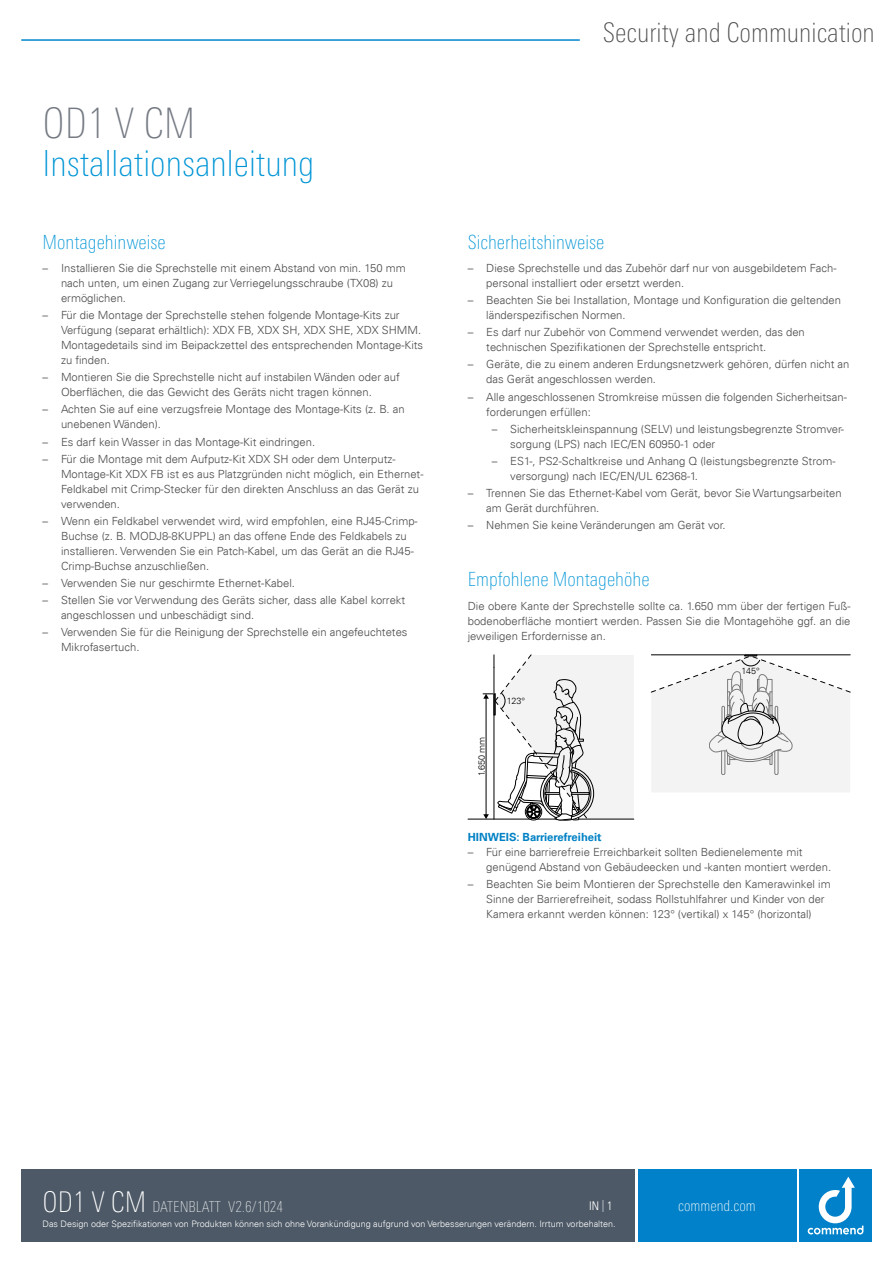
<style>
.page{position:relative;width:893px;height:1263px;background:#fff}
.page>*{position:absolute;margin:0;border:0;box-sizing:border-box;transform-origin:0 0}
.t1{font:100 condensed 42px "Univers Next Pro";color:#757a83}
.t2{font:100 condensed 36px "Univers Next Pro";color:#0095d6}
.t3{font:100 condensed 27px "Univers Next Pro";color:#4a4a49}
.t4{font:100 condensed 19.5px "Univers Next Pro";color:#0095d6}
.t5{font:100 condensed 15px "Univers Next Pro";color:#e0e4e7}
.t6{font:100 condensed 15px "Univers Next Pro";color:#fff}
.t7{font:12px "Univers Com 47 Light Cond";color:#fff}
.t8{font:300 11.25px/15px "Univers Com 45";color:#4a4a49}
.t9{font:700 11.25px "Univers Com 65";color:#0081c5}
.t10{font:300 9px "Univers Com 45";color:#fff}
.t11{font:300 9px "Univers Com 45";color:#000}
.s1{font-size:28.5px;color:#fff}
.s2{color:#e0e4e7}
</style>
<div class="page">
<hr style="left:21px;top:39px;width:559px;height:2px;background:#0086ce">
<div style="left:799px;top:1169px;width:73px;height:73px;background:#0081c9"></div>
<div style="left:638px;top:1169px;width:158px;height:73px;background:#0081c9"></div>
<svg style="left:808px;top:1177px;width:55px;height:57px"></svg>
<div style="left:21px;top:1169px;width:614px;height:73px;background:#4d5966"></div>
<svg style="left:651px;top:655px;width:199px;height:137px"></svg>
<hr style="left:468px;top:819px;width:166px;height:1px;background:#000">
<svg style="left:483px;top:654px;width:151px;height:166px"></svg>
<h1 class="t1" style="left:43px;top:99px;width:155px">OD1 V CM</h1>
<h2 class="t2" style="left:43px;top:143px;width:273px">Installationsanleitung</h2>
<h3 class="t4" style="left:43px;top:231px;width:125px">Montagehinweise</h3>
<p class="t8" style="left:61px;top:260px;width:346px;text-indent:-18px">– Installieren Sie die Sprechstelle mit einem Abstand von min. 150 mm nach unten, um einen Zugang zur Verriegelungsschraube (TX08) zu ermöglichen.</p>
<p class="t8" style="left:61px;top:308px;width:364px;text-indent:-18px">– Für die Montage der Sprechstelle stehen folgende Montage-Kits zur Verfügung (separat erhältlich): XDX FB, XDX SH, XDX SHE, XDX SHMM.<br>Montagedetails sind im Beipackzettel des entsprechenden Montage-Kits zu finden.</p>
<p class="t8" style="left:61px;top:370px;width:340px;text-indent:-18px">– Montieren Sie die Sprechstelle nicht auf instabilen Wänden oder auf<br>Oberflächen, die das Gewicht des Geräts nicht tragen können.</p>
<p class="t8" style="left:61px;top:402px;width:345px;text-indent:-18px">– Achten Sie auf eine verzugsfreie Montage des Montage-Kits (z. B. an unebenen Wänden).</p>
<p class="t8" style="left:43px;top:434px;width:274px">– Es darf kein Wasser in das Montage-Kit eindringen.</p>
<p class="t8" style="left:61px;top:451px;width:364px;text-indent:-18px">– Für die Montage mit dem Aufputz-Kit XDX SH oder dem Unterputz-Montage-Kit XDX FB ist es aus Platzgründen nicht möglich, ein Ethernet-Feldkabel mit Crimp-Stecker für den direkten Anschluss an das Gerät zu verwenden.</p>
<p class="t8" style="left:61px;top:513px;width:358px;text-indent:-18px">– Wenn ein Feldkabel verwendet wird, wird empfohlen, eine RJ45-Crimp-Buchse (z. B. MODJ8-8KUPPL) an das offene Ende des Feldkabels zu installieren. Verwenden Sie ein Patch-Kabel, um das Gerät an die RJ45- Crimp-Buchse anzuschließen.</p>
<p class="t8" style="left:43px;top:575px;width:254px">– Verwenden Sie nur geschirmte Ethernet-Kabel.</p>
<p class="t8" style="left:61px;top:592px;width:346px;text-indent:-18px">– Stellen Sie vor Verwendung des Geräts sicher, dass alle Kabel korrekt angeschlossen und unbeschädigt sind.</p>
<p class="t8" style="left:61px;top:625px;width:348px;text-indent:-18px">– Verwenden Sie für die Reinigung der Sprechstelle ein angefeuchtetes<br>Mikrofasertuch.</p>
<h3 class="t3" style="left:603px;top:17px;width:274px">Security and Communication</h3>
<h3 class="t4" style="left:468px;top:231px;width:138px">Sicherheitshinweise</h3>
<p class="t8" style="left:486px;top:260px;width:352px;text-indent:-18px">– Diese Sprechstelle und das Zubehör darf nur von ausgebildetem Fach&shy;personal installiert oder ersetzt werden.</p>
<p class="t8" style="left:486px;top:293px;width:356px;text-indent:-18px">– Beachten Sie bei Installation, Montage und Konfiguration die geltenden länderspezifischen Normen.</p>
<p class="t8" style="left:486px;top:325px;width:320px;text-indent:-18px">– Es darf nur Zubehör von Commend verwendet werden, das den technischen Spezifikationen der Sprechstelle entspricht.</p>
<p class="t8" style="left:486px;top:357px;width:365px;text-indent:-18px">– Geräte, die zu einem anderen Erdungsnetzwerk gehören, dürfen nicht an das Gerät angeschlossen werden.</p>
<p class="t8" style="left:486px;top:389px;width:362px;text-indent:-18px">– Alle angeschlossenen Stromkreise müssen die folgenden Sicherheitsan&shy;forderungen erfüllen:</p>
<p class="t8" style="left:510px;top:421px;width:335px;text-indent:-18px">– Sicherheitskleinspannung (SELV) und leistungsbegrenzte Stromver&shy;sorgung (LPS) nach IEC/EN 60950-1 oder</p>
<p class="t8" style="left:510px;top:453px;width:327px;text-indent:-18px">– ES1-, PS2-Schaltkreise und Anhang Q (leistungsbegrenzte Strom&shy;versorgung) nach IEC/EN/UL 62368-1.</p>
<p class="t8" style="left:486px;top:485px;width:357px;text-indent:-18px">– Trennen Sie das Ethernet-Kabel vom Gerät, bevor Sie Wartungsarbeiten am Gerät durchführen.</p>
<p class="t8" style="left:468px;top:517px;width:259px">– Nehmen Sie keine Veränderungen am Gerät vor.</p>
<h3 class="t4" style="left:468px;top:568px;width:183px">Empfohlene Montagehöhe</h3>
<p class="t8" style="left:468px;top:598px;width:384px;text-align:justify">Die obere Kante der Sprechstelle sollte ca. 1.650 mm über der fertigen Fuß&shy;bodenoberfläche montiert werden. Passen Sie die Montagehöhe ggf. an die jeweiligen Erfordernisse an.</p>
<p class="t11" style="left:742px;top:665px;width:20px">145°</p>
<p class="t11" style="left:476px;top:776px;width:41px;rotate:-90deg">1.650 mm</p>
<p class="t11" style="left:507px;top:695px;width:20px">123°</p>
<p class="t9" style="left:468px;top:830px;width:135px">HINWEIS: Barrierefreiheit</p>
<p class="t8" style="left:486px;top:845px;width:346px;text-indent:-18px">– Für eine barrierefreie Erreichbarkeit sollten Bedienelemente mit genügend Abstand von Gebäudeecken und -kanten montiert werden.</p>
<p class="t8" style="left:486px;top:877px;width:346px;text-indent:-18px">– Beachten Sie beim Montieren der Sprechstelle den Kamerawinkel im<br>Sinne der Barrierefreiheit, sodass Rollstuhlfahrer und Kinder von der<br>Kamera erkannt werden können: 123° (vertikal) x 145° (horizontal)</p>
<h3 class="t5" style="left:43px;top:1198px;width:242px"><span class="s1">OD1 V CM</span> DATENBLATT V2.6/1024</h3>
<p class="t7" style="left:589px;top:1198px;width:25px">IN <span class="s2">|</span> 1</p>
<h3 class="t6" style="left:678px;top:1197px;width:79px">commend.com</h3>
<p class="t10" style="left:43px;top:1218px;width:575px">Das Design oder Spezifikationen von Produkten können sich ohne Vorankündigung aufgrund von Verbesserungen verändern. Irrtum vorbehalten.</p>
</div>
